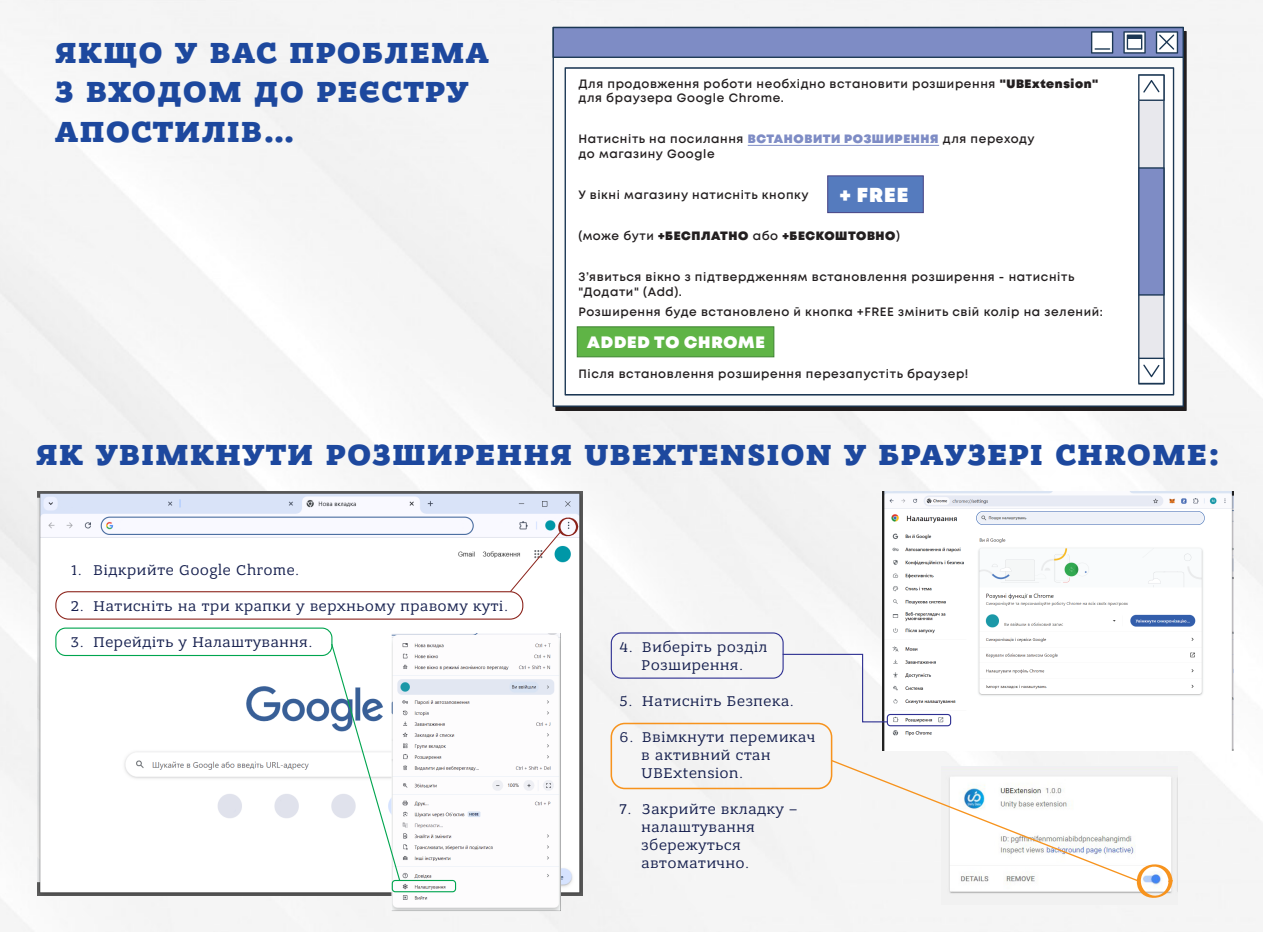
<style>
.page{position:relative;width:1263px;height:932px;background:#f5f5f5}
.page>*{position:absolute;margin:0;border:0;box-sizing:border-box;transform-origin:0 0}
.t1{font:800 30.9px/39.5px "Bandera Pro";letter-spacing:.05em;color:#1d489e}
.t2{font:900 20.25px "Mont";color:#fff}
.t3{font:900 16.5px "Mont";letter-spacing:.05em;color:#fff}
.t4{font:15px/18px "Bandera Pro";letter-spacing:.05em;color:#151f4e}
.t5{font:600 12.15px/14.5px "Mont";letter-spacing:.05em;color:#231f20}
.t6{font:900 12.15px "Mont";letter-spacing:.05em;color:#231f20}
.s1{font-weight:900}
.s2{font-weight:900;color:#7e8cc5}
.s3{font-weight:600}
</style>
<div class="page">
<svg style="left:552px;top:58px;width:632px;height:349px"></svg>
<svg style="left:552px;top:27px;width:632px;height:31px;background:#7887ba"></svg>
<hr style="left:1127px;top:35px;width:15px;height:4px;background:#1b3754">
<svg style="left:565px;top:67px;width:609px;height:329px"></svg>
<svg style="left:1138px;top:74px;width:27px;height:310px;background:#a8b1cb"></svg>
<hr style="left:748px;top:145px;width:191px;height:1px;background:#7e8cc5">
<div style="left:827px;top:175px;width:97px;height:38px;background:#557bbe;border:1px solid #454183"></div>
<div style="left:577px;top:326px;width:197px;height:31px;background:#5fb446;border:1px solid #3d8330"></div>
<img style="left:37px;top:492px;width:546px;height:403px">
<svg style="left:509px;top:514px;width:69px;height:79px"></svg>
<div style="left:55px;top:591px;width:468px;height:29px;border:1px solid #8b221a;border-radius:13px"></div>
<div style="left:55px;top:628px;width:277px;height:28px;border:1px solid #00a54f;border-radius:10px"></div>
<img style="left:151px;top:608px;width:420px;height:310px">
<div style="left:392px;top:880px;width:64px;height:12px;border:1px solid #00a54f;border-radius:3px"></div>
<svg style="left:330px;top:643px;width:71px;height:239px"></svg>
<img style="left:883px;top:491px;width:351px;height:260px">
<div style="left:887px;top:714px;width:64px;height:12px;border:1px solid #2e3092;border-radius:3px"></div>
<div style="left:611px;top:632px;width:173px;height:47px;border:1px solid #2e3092;border-radius:10px"></div>
<div style="left:610px;top:723px;width:222px;height:66px;border:2px solid #f7931d;border-radius:14px"></div>
<svg style="left:782px;top:653px;width:106px;height:70px"></svg>
<img style="left:941px;top:766px;width:236px;height:139px">
<svg style="left:830px;top:759px;width:342px;height:145px"></svg>
<h1 class="t1" style="left:55px;top:34px;width:435px">ЯКЩО У ВАС ПРОБЛЕМА<br>З ВХОДОМ ДО РЕЄСТРУ<br>АПОСТИЛІВ…</h1>
<p class="t5" style="left:578px;top:76px;width:521px">Для продовження роботи необхідно встановити розширення <span class="s1">"UBExtension" </span>для браузера Google Chrome.</p>
<p class="t5" style="left:578px;top:132px;width:458px">Натисніть на посилання <span class="s2">ВСТАНОВИТИ РОЗШИРЕННЯ</span> для переходу до магазину Google</p>
<p class="t5" style="left:578px;top:187px;width:232px">У вікні магазину натисніть кнопку</p>
<p class="t6" style="left:578px;top:228px;width:323px"><span class="s3">(може бути</span> +БЕСПЛАТНО <span class="s3">або</span> +БЕСКОШТОВНО<span class="s3">)</span></p>
<p class="t5" style="left:578px;top:270px;width:497px">З’явиться вікно з підтвердженням встановлення розширення - натисніть "Додати" (Add).</p>
<p class="t5" style="left:578px;top:305px;width:526px">Розширення буде встановлено й кнопка +FREE змінить свій колір на зелений:</p>
<h2 class="t2" style="left:840px;top:181px;width:70px">+ FREE</h2>
<h3 class="t3" style="left:587px;top:331px;width:179px">ADDED TO CHROME</h3>
<p class="t5" style="left:578px;top:366px;width:392px">Після встановлення розширення перезапустіть браузер!</p>
<h1 class="t1" style="left:36px;top:437px;width:1185px">ЯК УВІМКНУТИ РОЗШИРЕННЯ UBEXTENSION У БРАУЗЕРІ CHROME:</h1>
<p class="t4" style="left:71px;top:561px;width:230px">1. Відкрийте Google Chrome.</p>
<p class="t4" style="left:71px;top:597px;width:439px">2. Натисніть на три крапки у верхньому правому куті.</p>
<p class="t4" style="left:71px;top:633px;width:243px">3. Перейдіть у Налаштування.</p>
<p class="t4" style="left:620px;top:638px;width:149px;text-align:center">4. Виберіть розділ<br>Розширення.</p>
<p class="t4" style="left:620px;top:692px;width:176px">5. Натисніть Безпека.</p>
<p class="t4" style="left:641px;top:728px;width:175px;text-indent:-22px">6. Ввімкнути перемикач в активний стан<br>UBExtension.</p>
<p class="t4" style="left:641px;top:800px;width:157px;text-indent:-22px">7. Закрийте вкладку – налаштування збережуться автоматично.</p>
</div>
